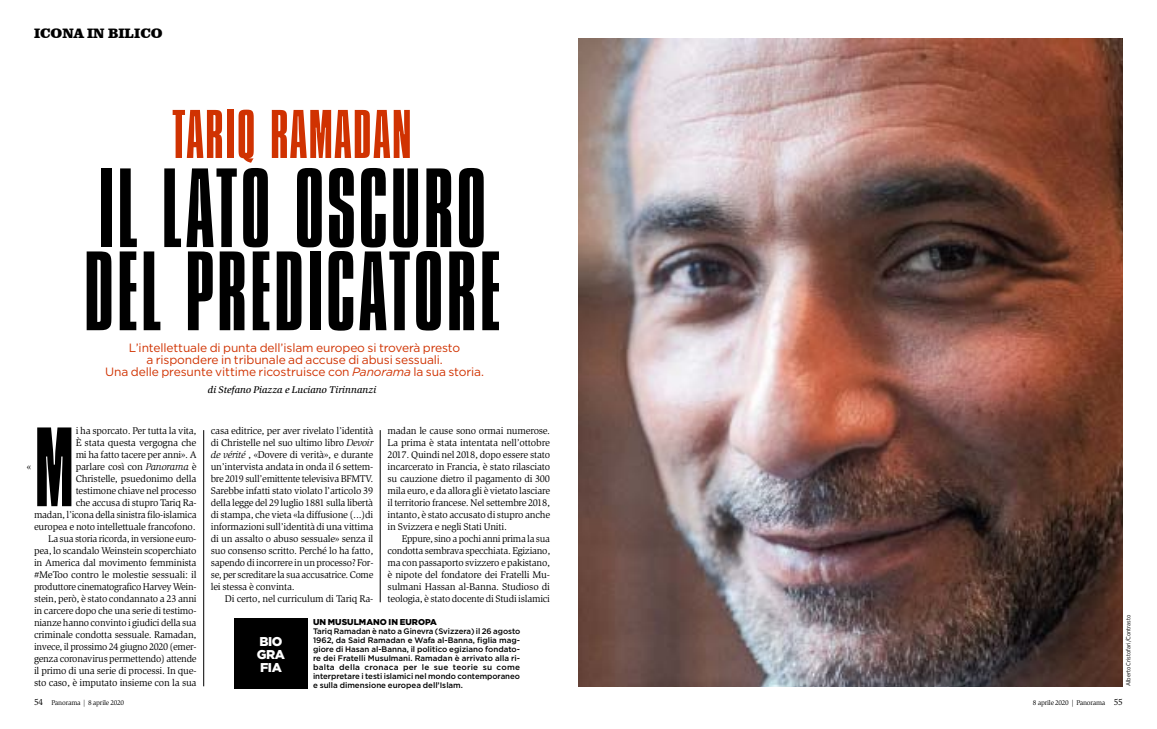
<style>
.page{position:relative;width:1157px;height:729px;background:#fff}
.page>*{position:absolute;margin:0;border:0;box-sizing:border-box;transform-origin:0 0}
.t1{font:300 118px "Compacta LT";letter-spacing:.02em;color:#000}
.t2{font:300 117.9px "Compacta LT";color:#000}
.t3{font:300 117.8px "Compacta LT";letter-spacing:.02em;color:#000}
.t4{font:300 72px "Compacta LT";letter-spacing:.02em;color:#d03201}
.t5{font:900 14px "Clarendon BT";color:#000}
.t6{font:900 12.8px/12.8px "Gotham";letter-spacing:-.03em;color:#fff}
.t7{font:12px/12px "Gotham";letter-spacing:-.01em;color:#d03201;text-align:center}
.t8{font:10px/12px "Slimbach Std";letter-spacing:-.02em;color:#000;text-align:justify}
.t9{font:italic 500 10px "Slimbach Std";color:#000}
.t10{font:900 8.5px "Gotham";color:#000}
.t11{font:500 8px/9px "Gotham";color:#000;text-align:justify}
.t12{font:7px "Slimbach Std";letter-spacing:-.025em;color:#000}
.t13{font:6px "Gotham Narrow";color:#000}
.s1{font-style:italic}
.s2{font-size:9px}
</style>
<div class="page">
<img style="left:578px;top:38px;width:545px;height:648px">
<hr style="left:203px;top:430px;width:1px;height:256px;background:#000">
<hr style="left:380px;top:430px;width:1px;height:172px;background:#000">
<div style="left:234px;top:618px;width:74px;height:71px;background:#000"></div>
<h3 class="t5" style="left:34px;top:24px;width:130px">ICONA IN BILICO</h3>
<h3 class="t4" style="left:172px;top:97px;width:241px">TARIQ RAMADAN</h3>
<h3 class="t3" style="left:98px;top:147px;width:390px">IL LATO OSCURO</h3>
<h1 class="t1" style="left:83px;top:230px;width:419px">DEL PREDICATORE</h1>
<p class="t7" style="left:105px;top:342px;width:380px">L’intellettuale di punta dell’islam europeo si troverà presto<br>a rispondere in tribunale ad accuse di abusi sessuali.<br>Una delle presunte vittime ricostruisce con <span class="s1">Panorama</span> la sua storia.</p>
<p class="t9" style="left:208px;top:384px;width:170px">di Stefano Piazza e Luciano Tirinnanzi</p>
<p class="t8" style="left:34px;top:425px;width:164px;text-align:right">i ha sporcato. Per tutta la vita,<br>È stata questa vergogna che<br>mi ha fatto tacere per anni». A<br>parlare così con <span class="s1">Panorama</span> è Christelle, psuedonimo della testimone chiave nel processo<br>che accusa di stupro Tariq Ra-<br>madan, l’icona della sinistra filo-islamica europea e noto intellettuale francofono.<br>La sua storia ricorda, in versione euro&shy;pea, lo scandalo Weinstein scoperchiato in America dal movimento femminista #MeToo contro le molestie sessuali: il produttore cinematografico Harvey Wein&shy;stein, però, è stato condannato a 23 anni in carcere dopo che una serie di testimo&shy;nianze hanno convinto i giudici della sua criminale condotta sessuale. Ramadan, invece, il prossimo 24 giugno 2020 (emer&shy;genza coronavirus permettendo) attende il primo di una serie di processi. In que&shy;sto caso, è imputato insieme con la sua</p>
<p class="t8" style="left:211px;top:425px;width:164px">casa editrice, per aver rivelato l’identità di Christelle nel suo ultimo libro <span class="s1">Devoir de vérité</span> , «Dovere di verità», e durante un’intervista andata in onda il 6 settem&shy;bre 2019 sull’emittente televisiva BFMTV.<br>Sarebbe infatti stato violato l’articolo 39 della legge del 29 luglio 1881 sulla libertà di stampa, che vieta «la diffusione (...)di informazioni sull’identità di una vittima di un assalto o abuso sessuale» senza il suo consenso scritto. Perché lo ha fatto, sapendo di incorrere in un processo? For&shy;se, per screditare la sua accusatrice. Come lei stessa è convinta.</p>
<p class="t8" style="left:387px;top:425px;width:164px">madan le cause sono ormai numerose.<br>La prima è stata intentata nell’ottobre 2017. Quindi nel 2018, dopo essere stato incarcerato in Francia, è stato rilasciato su cauzione dietro il pagamento di 300 mila euro, e da allora gli è vietato lasciare il territorio francese. Nel settembre 2018, intanto, è stato accusato di stupro anche in Svizzera e negli Stati Uniti.</p>
<p class="t8" style="left:387px;top:533px;width:164px;text-indent:14px">Eppure, sino a pochi anni prima la sua condotta sembrava specchiata. Egiziano, ma con passaporto svizzero e pakistano, è nipote del fondatore dei Fratelli Mu&shy;sulmani Hassan al-Banna. Studioso di teologia, è stato docente di Studi islamici</p>
<h2 class="t2" style="left:34px;top:406px;width:42px">M</h2>
<p class="t8" style="left:27px;top:461px;width:6px">«</p>
<p class="t8" style="left:225px;top:593px;width:150px">Di certo, nel curriculum di Tariq Ra-</p>
<p class="t10" style="left:313px;top:616px;width:125px">UN MUSULMANO IN EUROPA</p>
<p class="t11" style="left:313px;top:626px;width:209px">Tariq Ramadan è nato a Ginevra (Svizzera) il 26 agosto 1962, da Said Ramadan e Wafa al-Banna, figlia mag&shy;giore di Hasan al-Banna, il politico egiziano fondato&shy;re dei Fratelli Musulmani. Ramadan è arrivato alla ri&shy;balta della cronaca per le sue teorie su come interpretare i testi islamici nel mondo contemporaneo e sulla dimensione europea dell’Islam.</p>
<p class="t6" style="left:257px;top:635px;width:27px">BIO<br>GRA<br>FIA</p>
<p class="t13" style="left:1124px;top:686px;width:73px;rotate:-90deg">Alberto Cristofari/Contrasto</p>
<p class="t12" style="left:34px;top:698px;width:92px"><span class="s2">54</span> Panorama | 8 aprile 2020</p>
<p class="t12" style="left:1032px;top:698px;width:92px">8 aprile 2020 | Panorama <span class="s2">55</span></p>
</div>
